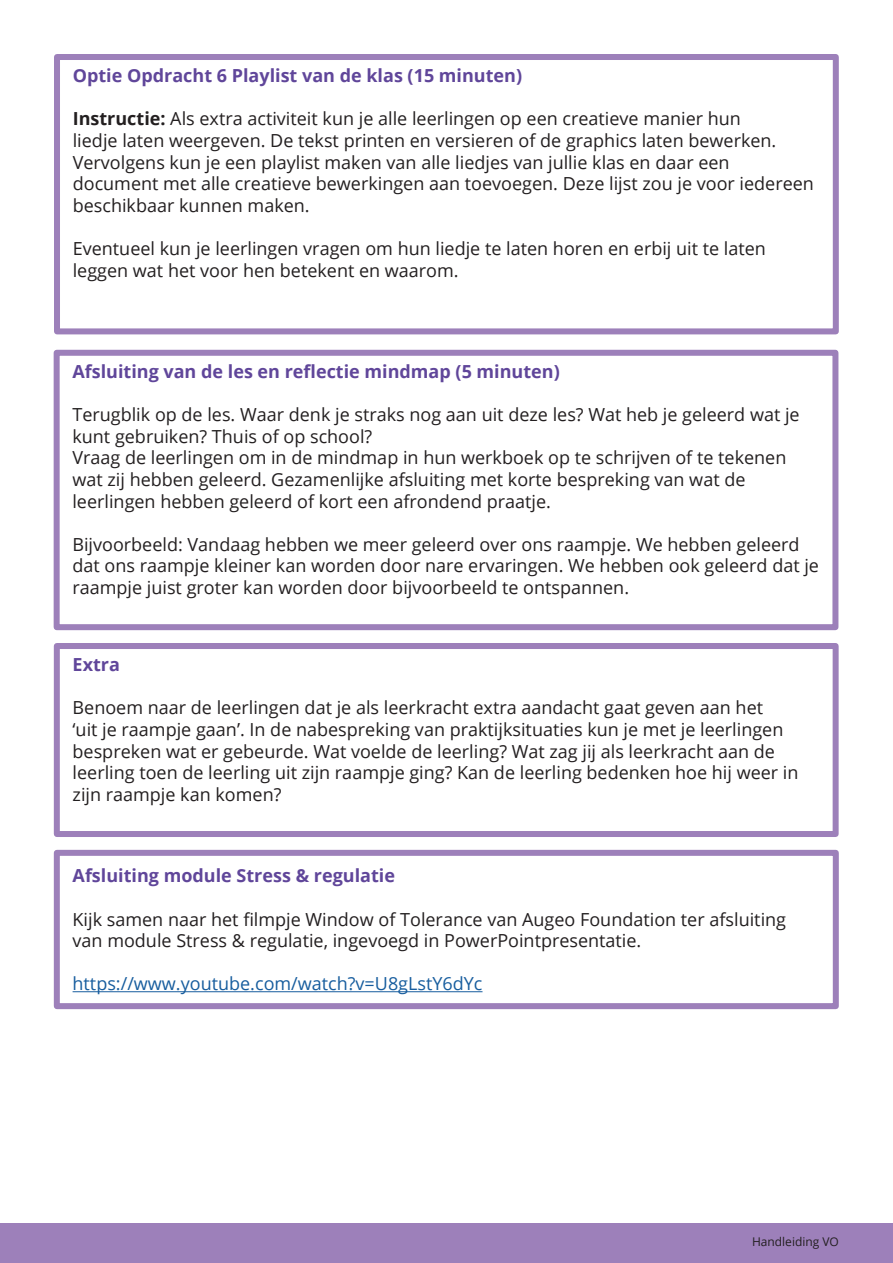
<style>
.page{position:relative;width:893px;height:1263px;background:#fff}
.page>*{position:absolute;margin:0;border:0;box-sizing:border-box;transform-origin:0 0}
.Broodtekst{font:18px/21.6px "Open Sans";color:#231f20}
.Broodtekst-2{font:700 18px "Open Sans";color:#60469a}
.Broodtekst-3{font:18px "Open Sans";color:#175d9e}
.t1{font:12px "Open Sans";color:#231f20}
.s1{font-weight:700}
</style>
<div class="page">
<div style="left:0;top:1223px;width:893px;height:40px;background:#9d80ba"></div>
<div style="left:54px;top:643px;width:785px;height:194px;border:6px solid #9d80ba"></div>
<div style="left:54px;top:350px;width:784px;height:280px;border:6px solid #9d80ba"></div>
<div style="left:54px;top:54px;width:785px;height:280px;border:6px solid #9d80ba"></div>
<hr style="left:73px;top:991px;width:409px;height:1px;background:#175d9e">
<div style="left:54px;top:850px;width:785px;height:159px;border:6px solid #9d80ba"></div>
<p class="Broodtekst-2" style="left:73px;top:63px;width:451px">Optie Opdracht 6 Playlist van de klas (15 minuten)</p>
<p class="Broodtekst" style="left:73px;top:108px;width:743px"><span class="s1">Instructie:</span> Als extra activiteit kun je alle leerlingen op een creatieve manier hun<br>liedje laten weergeven. De tekst printen en versieren of de graphics laten bewerken.<br>Vervolgens kun je een playlist maken van alle liedjes van jullie klas en daar een document met alle creatieve bewerkingen aan toevoegen. Deze lijst zou je voor iedereen beschikbaar kunnen maken.</p>
<p class="Broodtekst" style="left:73px;top:237px;width:695px">Eventueel kun je leerlingen vragen om hun liedje te laten horen en erbij uit te laten leggen wat het voor hen betekent en waarom.</p>
<p class="Broodtekst-2" style="left:72px;top:359px;width:489px">Afsluiting van de les en reflectie mindmap (5 minuten)</p>
<p class="Broodtekst" style="left:72px;top:403px;width:729px">Terugblik op de les. Waar denk je straks nog aan uit deze les? Wat heb je geleerd wat je kunt gebruiken? Thuis of op school?</p>
<p class="Broodtekst" style="left:72px;top:447px;width:715px">Vraag de leerlingen om in de mindmap in hun werkboek op te schrijven of te tekenen wat zij hebben geleerd. Gezamenlijke afsluiting met korte bespreking van wat de leerlingen hebben geleerd of kort een afrondend praatje.</p>
<p class="Broodtekst" style="left:72px;top:533px;width:748px">Bijvoorbeeld: Vandaag hebben we meer geleerd over ons raampje. We hebben geleerd dat ons raampje kleiner kan worden door nare ervaringen. We hebben ook geleerd dat je raampje juist groter kan worden door bijvoorbeeld te ontspannen.</p>
<p class="Broodtekst-2" style="left:73px;top:652px;width:49px">Extra</p>
<p class="Broodtekst" style="left:73px;top:697px;width:727px">Benoem naar de leerlingen dat je als leerkracht extra aandacht gaat geven aan het<br>‘uit je raampje gaan’. In de nabespreking van praktijksituaties kun je met je leerlingen bespreken wat er gebeurde. Wat voelde de leerling? Wat zag jij als leerkracht aan de leerling toen de leerling uit zijn raampje ging? Kan de leerling bedenken hoe hij weer in zijn raampje kan komen?</p>
<p class="Broodtekst-2" style="left:73px;top:863px;width:324px">Afsluiting module Stress &amp; regulatie</p>
<p class="Broodtekst" style="left:73px;top:908px;width:715px">Kijk samen naar het filmpje Window of Tolerance van Augeo Foundation ter afsluiting van module Stress &amp; regulatie, ingevoegd in PowerPointpresentatie.</p>
<p class="Broodtekst-3" style="left:73px;top:971px;width:411px">https://www.youtube.com/watch?v=U8gLstY6dYc</p>
<p class="t1" style="left:752px;top:1233px;width:88px">Handleiding VO</p>
</div>
